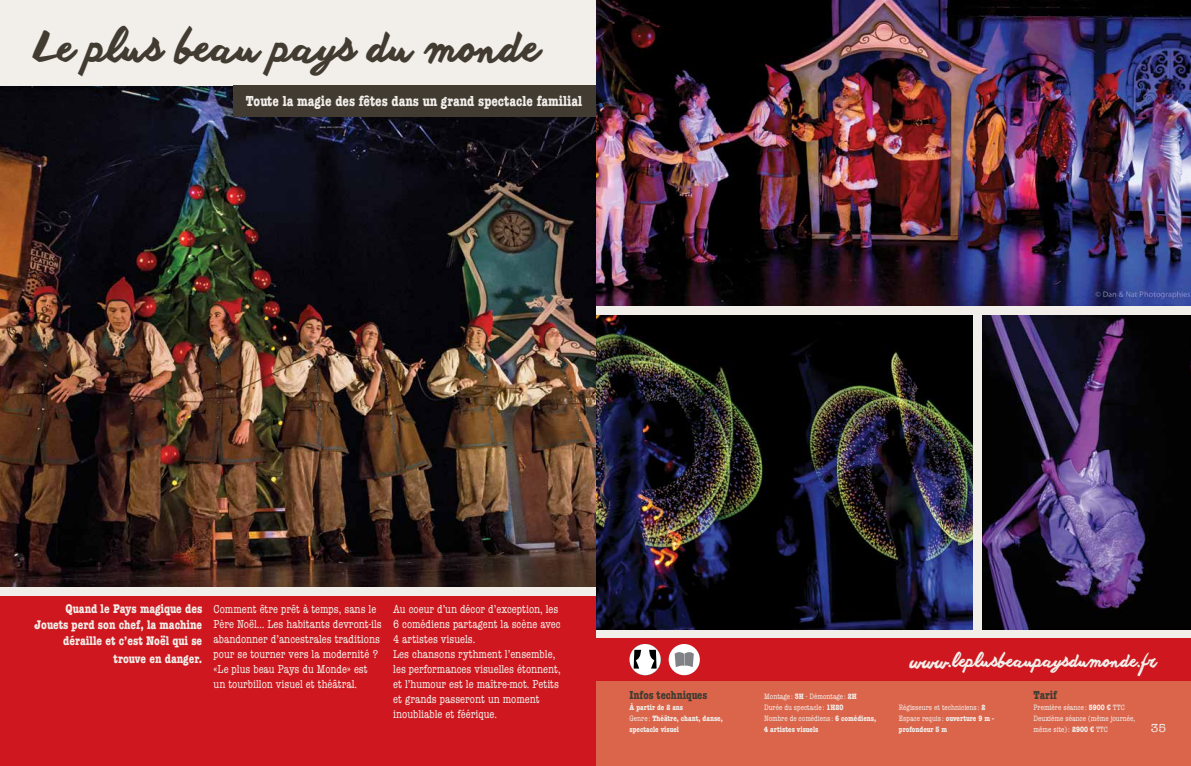
<style>
.page{position:relative;width:1191px;height:766px;background:#fff}
.page>*{position:absolute;margin:0;border:0;box-sizing:border-box;transform-origin:0 0}
.t1{font:40px "anothershabby";color:#413b31}
.t2{font:17px "anothershabby";color:#f2eeea}
.t3{font:700 condensed 15px/18px "American Typewriter";color:#f2eeea;text-align:right}
.t4{font:700 condensed 13px/16px "American Typewriter";color:#f2eeea;text-align:right}
.t5{font:condensed 12px/15px "American Typewriter";color:#f2eeea}
.t6{font:700 condensed 12px "American Typewriter";color:#413b31}
.t7{font:12px "American Typewriter";color:#f2eeea}
.t8{font:condensed 8px/11px "American Typewriter";color:#f2eeea}
.t9{font:700 condensed 8px/11px "American Typewriter";color:#f2eeea}
.s1{font-weight:400}
.s2{font-weight:700}
</style>
<div class="page">
<div style="left:595px;top:629px;width:596px;height:9px;background:#f2eeea"></div>
<img style="left:595px;top:0;width:596px;height:306px">
<img style="left:595px;top:314px;width:596px;height:315px">
<div style="left:595px;top:680px;width:596px;height:85px;background:#db654b"></div>
<div style="left:595px;top:638px;width:596px;height:42px;background:#ce171e"></div>
<div style="left:595px;top:306px;width:596px;height:8px;background:#f2eeea"></div>
<div style="left:973px;top:310px;width:8px;height:324px;background:#f2eeea"></div>
<svg style="left:629px;top:644px;width:31px;height:31px"></svg>
<img style="left:0;top:85px;width:595px;height:502px">
<div style="left:0;top:595px;width:595px;height:170px;background:#ce171e"></div>
<div style="left:0;top:0;width:595px;height:85px;background:#f2eeea"></div>
<div style="left:232px;top:85px;width:363px;height:31px;background:#413b31"></div>
<div style="left:0;top:587px;width:595px;height:9px;background:#f2eeea"></div>
<div style="left:668px;top:643px;width:32px;height:32px;background:#fff;border-radius:50%"></div>
<svg style="left:674px;top:652px;width:20px;height:15px"></svg>
<h1 class="t1" style="left:34px;top:25px;width:507px">Le plus beau pays du monde</h1>
<p class="t3" style="left:246px;top:92px;width:338px">Toute la magie des fêtes dans un grand spectacle familial</p>
<p class="t3" style="left:51px;top:600px;width:153px">Depuis notre tendre enfance, le moment du coucher devient un décor propice à la traversée des</p>
<p class="t5" style="left:214px;top:600px;width:163px;text-indent:6px">’est dans cet univers que le public va plonger dans une étonnante expérie c : animer les fenêtres et offrir une aventure poétique et sensoriell où mu iq es, images, projections et manipulations</p>
<p class="t4" style="left:35px;top:600px;width:169px">Quand le Pays magique des<br>Jouets perd son chef, la machine déraille et c’est Noël qui se</p>
<p class="t4" style="left:114px;top:650px;width:90px">trouve en danger.</p>
<p class="t5" style="left:214px;top:600px;width:170px">Comment être prêt à temps, sans le Père Noël… Les habitants devront-ils abandonner d’ancestrales traditions pour se tourner vers la modernité ? «Le plus beau Pays du Monde» est un tourbillon visuel et théâtral.</p>
<p class="t5" style="left:393px;top:600px;width:169px">Au coeur d’un décor d’exception, les<br>6 comédiens partagent la scène avec<br>4 artistes visuels.<br>Les chansons rythment l’ensemble, les performances visuelles étonnent, et l’humour est le maître-mot. Petits et grands passeront un moment inoubliable et féérique.</p>
<h2 class="t2" style="left:910px;top:651px;width:248px">www.leplusbeaupaysdumonde.fr</h2>
<h2 class="t2" style="left:962px;top:651px;width:176px">www.lespetitesfenetres</h2>
<p class="t6" style="left:629px;top:685px;width:79px">Infos techniques</p>
<p class="t9" style="left:629px;top:701px;width:95px">À partir de 2 ans<br><span class="s1">Genre :</span> Théâtre, chant, danse, spectacle visuel</p>
<p class="t8" style="left:764px;top:690px;width:113px">Montage : <span class="s2">3H</span> - Démontage : <span class="s2">2H<br></span>Durée du spectacle : <span class="s2">1H20<br></span>Nombre de comédiens : <span class="s2">6 comédiens,<br>4 artistes visuels</span></p>
<p class="t8" style="left:899px;top:701px;width:97px">Régisseurs et techniciens : <span class="s2">2<br></span>Espace requis : <span class="s2">ouverture 9 m - profondeur 5 m</span></p>
<p class="t6" style="left:1033px;top:685px;width:25px">Tarif</p>
<p class="t8" style="left:1033px;top:701px;width:103px">Première séance : <span class="s2">5900 €</span> TTC<br>Deuxième séance (même journée, même site): <span class="s2">2900 €</span> TTC</p>
<p class="t7" style="left:1150px;top:718px;width:17px">35</p>
</div>
